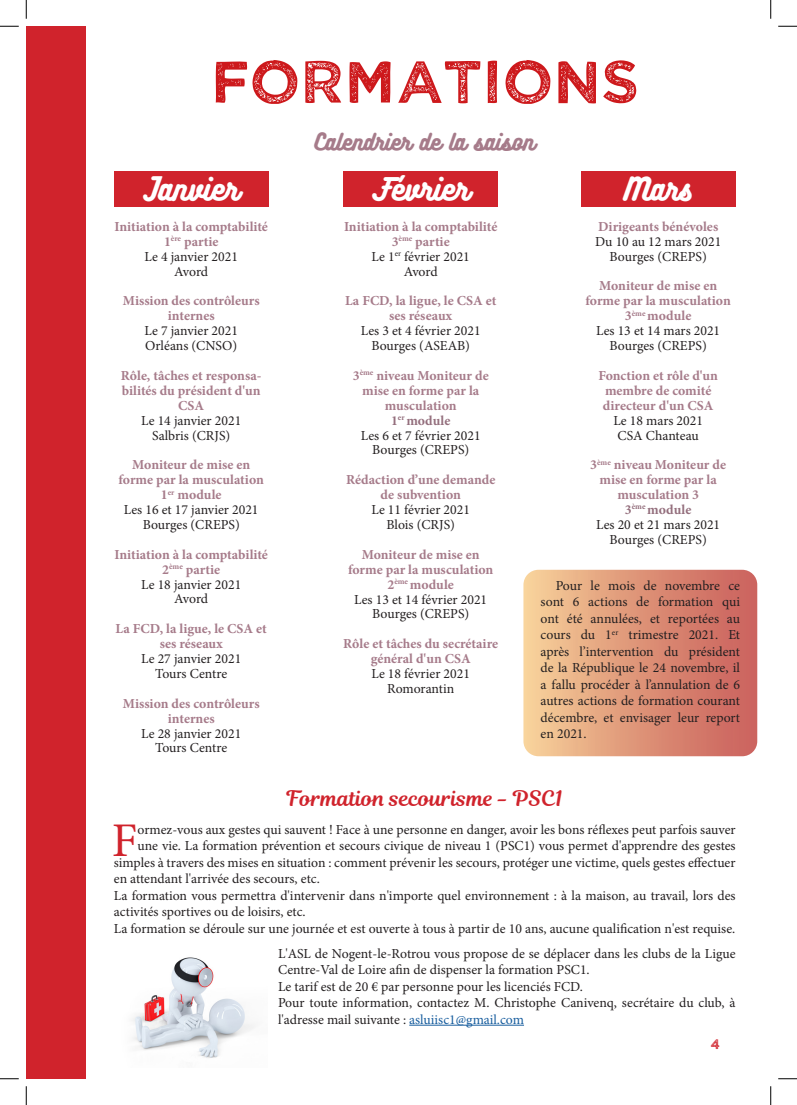
<style>
.page{position:relative;width:797px;height:1105px;background:#fff}
.page>*{position:absolute;margin:0;border:0;box-sizing:border-box;transform-origin:0 0}
.t1{font:60px "Wicked Grit";color:#cd191c}
.t2{font:48.38px "Minion Pro";color:#d0232c}
.t3{font:28.75px "Bukhari Script";color:#fff}
.t4{font:21.25px "Magnolia Script";color:#d0232c}
.t5{font:21.25px "Bukhari Script";color:#a67b8a}
.Style_de_paragraphe{font:13.75px/16.5px "Minion Pro";color:#231f20}
.t6{font:700 13.75px/14.9px "Minion Pro";color:#a67b8a;text-align:center}
.t7{font:700 13.75px "Minion Pro";letter-spacing:.005em;color:#946f7d}
.t8{font:13.75px "Wicked Grit";color:#d0232c}
.s1{color:#175d9e}
</style>
<div class="page">
<div style="left:26px;top:26px;width:59px;height:1053px;background:#d0232c"></div>
<div style="left:343px;top:171px;width:155px;height:36px;background:#d0232c"></div>
<div style="left:580px;top:171px;width:155px;height:36px;background:#d0232c"></div>
<div style="left:114px;top:171px;width:155px;height:36px;background:#d0232c"></div>
<hr style="left:409px;top:1025px;width:115px;height:1px;background:#175d9e">
<img style="left:132px;top:957px;width:123px;height:101px">
<svg style="left:523px;top:570px;width:234px;height:186px;background:#df967a"></svg>
<svg style="left:0;top:25px;width:19px;height:2px"></svg>
<svg style="left:778px;top:25px;width:19px;height:2px"></svg>
<svg style="left:0;top:1078px;width:19px;height:1px"></svg>
<svg style="left:778px;top:1078px;width:19px;height:1px"></svg>
<svg style="left:25px;top:0;width:2px;height:19px"></svg>
<svg style="left:25px;top:1086px;width:2px;height:19px"></svg>
<svg style="left:770px;top:0;width:1px;height:19px"></svg>
<svg style="left:770px;top:1086px;width:1px;height:19px"></svg>
<p class="t1" style="left:210px;top:43px;width:431px">FORMATIONs</p>
<p class="t3" style="left:144px;top:173px;width:96px">Janvier</p>
<p class="t6" style="left:114px;top:219px;width:155px">Initiation à la comptabilité</p>
<p class="t6" style="left:164px;top:234px;width:56px">1<sup>ère</sup> partie</p>
<p class="Style_de_paragraphe" style="left:144px;top:248px;width:95px">Le 4 janvier 2021</p>
<p class="Style_de_paragraphe" style="left:174px;top:263px;width:35px">Avord</p>
<p class="t6" style="left:123px;top:293px;width:138px">Mission des contrôleurs internes</p>
<p class="Style_de_paragraphe" style="left:144px;top:323px;width:95px">Le 7 janvier 2021</p>
<p class="Style_de_paragraphe" style="left:145px;top:337px;width:93px">Orléans (CNSO)</p>
<p class="t6" style="left:121px;top:368px;width:142px">Rôle, tâches et responsa&shy;bilités du président d'un<br>CSA</p>
<p class="Style_de_paragraphe" style="left:141px;top:412px;width:102px">Le 14 janvier 2021</p>
<p class="Style_de_paragraphe" style="left:152px;top:427px;width:80px">Salbris (CRJS)</p>
<p class="t6" style="left:119px;top:457px;width:147px">Moniteur de mise en forme par la musculation</p>
<p class="t6" style="left:161px;top:487px;width:62px">1<sup>er</sup> module</p>
<p class="Style_de_paragraphe" style="left:124px;top:501px;width:136px">Les 16 et 17 janvier 2021</p>
<p class="Style_de_paragraphe" style="left:143px;top:516px;width:99px">Bourges (CREPS)</p>
<p class="t6" style="left:114px;top:547px;width:155px">Initiation à la comptabilité</p>
<p class="t6" style="left:162px;top:562px;width:60px">2<sup>ème</sup> partie</p>
<p class="Style_de_paragraphe" style="left:141px;top:576px;width:102px">Le 18 janvier 2021</p>
<p class="Style_de_paragraphe" style="left:174px;top:591px;width:35px">Avord</p>
<p class="t6" style="left:116px;top:621px;width:153px">La FCD, la ligue, le CSA et ses réseaux</p>
<p class="Style_de_paragraphe" style="left:141px;top:650px;width:102px">Le 27 janvier 2021</p>
<p class="Style_de_paragraphe" style="left:155px;top:665px;width:73px">Tours Centre</p>
<p class="t6" style="left:123px;top:696px;width:138px">Mission des contrôleurs internes</p>
<p class="Style_de_paragraphe" style="left:141px;top:725px;width:102px">Le 28 janvier 2021</p>
<p class="Style_de_paragraphe" style="left:155px;top:740px;width:73px">Tours Centre</p>
<p class="t5" style="left:315px;top:130px;width:221px">Calendrier de la saison</p>
<p class="t3" style="left:372px;top:173px;width:98px">Février</p>
<p class="t3" style="left:624px;top:173px;width:69px">Mars</p>
<p class="t6" style="left:344px;top:219px;width:155px">Initiation à la comptabilité</p>
<p class="t6" style="left:392px;top:234px;width:60px">3<sup>ème</sup> partie</p>
<p class="Style_de_paragraphe" style="left:371px;top:248px;width:100px">Le 1<sup>er</sup> février 2021</p>
<p class="Style_de_paragraphe" style="left:404px;top:263px;width:35px">Avord</p>
<p class="t6" style="left:345px;top:293px;width:153px">La FCD, la ligue, le CSA et ses réseaux</p>
<p class="Style_de_paragraphe" style="left:361px;top:323px;width:121px">Les 3 et 4 février 2021</p>
<p class="Style_de_paragraphe" style="left:371px;top:337px;width:100px">Bourges (ASEAB)</p>
<p class="t6" style="left:353px;top:368px;width:137px">3<sup>ème</sup> niveau Moniteur de mise en forme par la musculation</p>
<p class="t7" style="left:391px;top:410px;width:61px">1<sup>er</sup> module</p>
<p class="Style_de_paragraphe" style="left:361px;top:427px;width:121px">Les 6 et 7 février 2021</p>
<p class="Style_de_paragraphe" style="left:372px;top:442px;width:99px">Bourges (CREPS)</p>
<p class="t6" style="left:346px;top:472px;width:151px">Rédaction d’une demande de subvention</p>
<p class="Style_de_paragraphe" style="left:371px;top:501px;width:100px">Le 11 février 2021</p>
<p class="Style_de_paragraphe" style="left:386px;top:516px;width:70px">Blois (CRJS)</p>
<p class="t6" style="left:348px;top:547px;width:147px">Moniteur de mise en forme par la musculation</p>
<p class="t6" style="left:387px;top:577px;width:68px">2<sup>ème</sup> module</p>
<p class="Style_de_paragraphe" style="left:354px;top:591px;width:134px">Les 13 et 14 février 2021</p>
<p class="Style_de_paragraphe" style="left:372px;top:606px;width:99px">Bourges (CREPS)</p>
<p class="t6" style="left:343px;top:636px;width:156px">Rôle et tâches du secrétaire général d'un CSA</p>
<p class="Style_de_paragraphe" style="left:371px;top:665px;width:100px">Le 18 février 2021</p>
<p class="Style_de_paragraphe" style="left:387px;top:680px;width:69px">Romorantin</p>
<p class="t6" style="left:598px;top:219px;width:122px">Dirigeants bénévoles</p>
<p class="Style_de_paragraphe" style="left:595px;top:233px;width:128px">Du 10 au 12 mars 2021</p>
<p class="Style_de_paragraphe" style="left:609px;top:248px;width:99px">Bourges (CREPS)</p>
<p class="t6" style="left:585px;top:278px;width:147px">Moniteur de mise en forme par la musculation</p>
<p class="t6" style="left:625px;top:308px;width:68px">3<sup>ème</sup> module</p>
<p class="Style_de_paragraphe" style="left:596px;top:323px;width:126px">Les 13 et 14 mars 2021</p>
<p class="Style_de_paragraphe" style="left:609px;top:337px;width:99px">Bourges (CREPS)</p>
<p class="t6" style="left:598px;top:368px;width:121px">Fonction et rôle d'un membre de comité directeur d'un CSA</p>
<p class="Style_de_paragraphe" style="left:613px;top:412px;width:91px">Le 18 mars 2021</p>
<p class="Style_de_paragraphe" style="left:617px;top:427px;width:83px">CSA Chanteau</p>
<p class="t6" style="left:590px;top:457px;width:137px">3<sup>ème</sup> niveau Moniteur de mise en forme par la musculation 3</p>
<p class="t7" style="left:625px;top:500px;width:68px">3<sup>ème</sup> module</p>
<p class="Style_de_paragraphe" style="left:596px;top:516px;width:126px">Les 20 et 21 mars 2021</p>
<p class="Style_de_paragraphe" style="left:609px;top:531px;width:99px">Bourges (CREPS)</p>
<p class="Style_de_paragraphe" style="left:540px;top:577px;width:201px;text-align:justify;text-indent:15px">Pour le mois de novembre ce sont 6 actions de formation qui ont été annulées, et reportées au cours du 1<sup>er</sup> trimestre 2021. Et après l’intervention du président de la République le 24 novembre, il a fallu procéder à l’annulation de 6 autres actions de formation courant décembre, et envisager leur report en 2021.</p>
<p class="t4" style="left:287px;top:783px;width:277px">Formation secourisme - PSC1</p>
<p class="t2" style="left:112px;top:808px;width:27px">F</p>
<p class="Style_de_paragraphe" style="left:137px;top:821px;width:599px">ormez-vous aux gestes qui sauvent ! Face à une personne en danger, avoir les bons réflexes peut parfois sauver</p>
<p class="Style_de_paragraphe" style="left:137px;top:837px;width:599px">une vie. La formation prévention et secours civique de niveau 1 (PSC1) vous permet d'apprendre des gestes</p>
<p class="Style_de_paragraphe" style="left:114px;top:854px;width:623px">simples à travers des mises en situation : comment prévenir les secours, protéger une victime, quels gestes effectuer</p>
<p class="Style_de_paragraphe" style="left:114px;top:870px;width:207px">en attendant l'arrivée des secours, etc.</p>
<p class="Style_de_paragraphe" style="left:114px;top:887px;width:623px">La formation vous permettra d'intervenir dans n'importe quel environnement : à la maison, au travail, lors des activités sportives ou de loisirs, etc.</p>
<p class="Style_de_paragraphe" style="left:114px;top:920px;width:623px">La formation se déroule sur une journée et est ouverte à tous à partir de 10 ans, aucune qualification n'est requise.</p>
<p class="Style_de_paragraphe" style="left:278px;top:945px;width:459px">L'ASL de Nogent-le-Rotrou vous propose de se déplacer dans les clubs de la Ligue<br>Centre-Val de Loire afin de dispenser la formation PSC1.</p>
<p class="Style_de_paragraphe" style="left:278px;top:978px;width:306px">Le tarif est de 20 € par personne pour les licenciés FCD.</p>
<p class="Style_de_paragraphe" style="left:278px;top:995px;width:459px">Pour toute information, contactez M. Christophe Canivenq, secrétaire du club, à l'adresse mail suivante : <span class="s1">asluiisc1@gmail.com</span></p>
<p class="t8" style="left:710px;top:1036px;width:11px">4</p>
</div>
